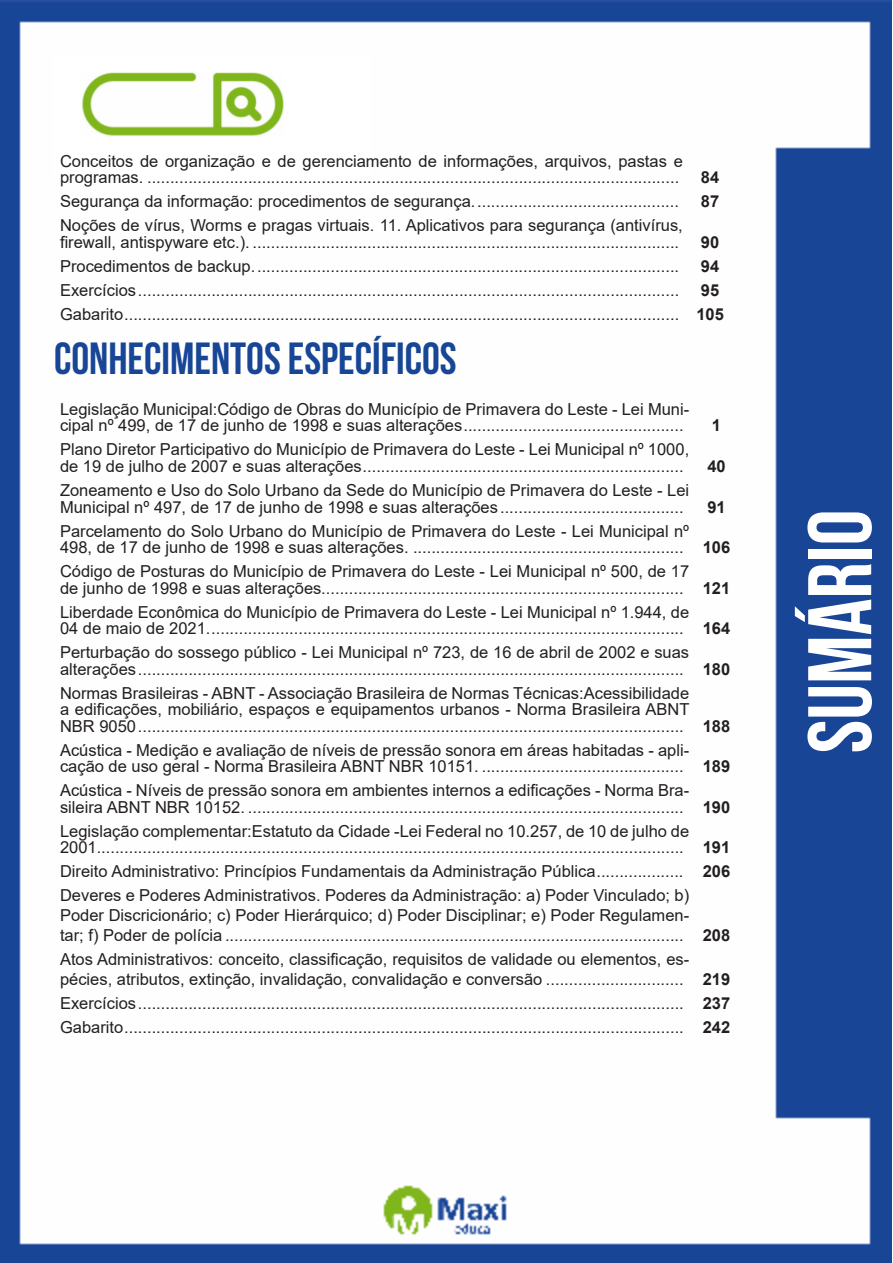
<style>
.page{position:relative;width:893px;height:1263px;background:#fff}
.page>*{position:absolute;margin:0;border:0;box-sizing:border-box;transform-origin:0 0}
.t1{font:700 90px "Bebas Neue";color:#fff}
.t2{font:700 45px "Bebas Neue";color:#184696}
.ALTERNATIVAS{font:16.5px/16.5px "Arial";color:#231f20}
.INDICE{font:700 16.5px "Arial";color:#231f20}
</style>
<div class="page">
<img style="left:0;top:0;width:892px;height:1263px">
<div style="left:53px;top:55px;width:317px;height:121px;background:#fff"></div>
<img style="left:82px;top:72px;width:201px;height:64px">
<p class="ALTERNATIVAS" style="left:60px;top:153px;width:624px">Conceitos de organização e de gerenciamento de informações, arquivos, pastas e programas. ....................................................................................................................</p>
<p class="INDICE" style="left:701px;top:166px;width:20px">84</p>
<p class="ALTERNATIVAS" style="left:60px;top:193px;width:620px">Segurança da informação: procedimentos de segurança.............................................</p>
<p class="INDICE" style="left:701px;top:190px;width:20px">87</p>
<p class="ALTERNATIVAS" style="left:60px;top:217px;width:624px">Noções de vírus, Worms e pragas virtuais. 11. Aplicativos para segurança (antivírus, firewall, antispyware etc.). .............................................................................................</p>
<p class="INDICE" style="left:701px;top:230px;width:20px">90</p>
<p class="ALTERNATIVAS" style="left:60px;top:258px;width:621px">Procedimentos de backup.............................................................................................</p>
<p class="INDICE" style="left:701px;top:254px;width:20px">94</p>
<p class="ALTERNATIVAS" style="left:60px;top:282px;width:621px">Exercícios......................................................................................................................</p>
<p class="INDICE" style="left:701px;top:278px;width:20px">95</p>
<p class="ALTERNATIVAS" style="left:60px;top:306px;width:621px">Gabarito.........................................................................................................................</p>
<p class="INDICE" style="left:696px;top:302px;width:29px">105</p>
<p class="t2" style="left:54px;top:334px;width:404px">CONHECIMENTOS ESPECÍFICOS</p>
<p class="ALTERNATIVAS" style="left:60px;top:401px;width:631px">Legislação Municipal:Código de Obras do Município de Primavera do Leste - Lei Muni&shy;cipal nº 499, de 17 de junho de 1998 e suas alterações................................................</p>
<p class="INDICE" style="left:712px;top:414px;width:11px">1</p>
<p class="ALTERNATIVAS" style="left:60px;top:441px;width:631px">Plano Diretor Participativo do Município de Primavera do Leste - Lei Municipal nº 1000, de 19 de julho de 2007 e suas alterações......................................................................</p>
<p class="ALTERNATIVAS" style="left:60px;top:482px;width:631px">Zoneamento e Uso do Solo Urbano da Sede do Município de Primavera do Leste - Lei<br>Municipal nº 497, de 17 de junho de 1998 e suas alterações........................................</p>
<p class="ALTERNATIVAS" style="left:60px;top:522px;width:631px">Parcelamento do Solo Urbano do Município de Primavera do Leste - Lei Municipal nº<br>498, de 17 de junho de 1998 e suas alterações. ...........................................................</p>
<p class="ALTERNATIVAS" style="left:60px;top:563px;width:631px">Código de Posturas do Município de Primavera do Leste - Lei Municipal nº 500, de 17 de junho de 1998 e suas alterações...............................................................................</p>
<p class="ALTERNATIVAS" style="left:60px;top:603px;width:631px">Liberdade Econômica do Município de Primavera do Leste - Lei Municipal nº 1.944, de<br>04 de maio de 2021........................................................................................................</p>
<p class="ALTERNATIVAS" style="left:60px;top:644px;width:631px">Perturbação do sossego público - Lei Municipal nº 723, de 16 de abril de 2002 e suas alterações.......................................................................................................................</p>
<p class="ALTERNATIVAS" style="left:60px;top:684px;width:631px;text-align:justify">Normas Brasileiras - ABNT - Associação Brasileira de Normas Técnicas:Acessibilidade a edificações, mobiliário, espaços e equipamentos urbanos - Norma Brasileira ABNT NBR 9050.......................................................................................................................</p>
<p class="ALTERNATIVAS" style="left:60px;top:741px;width:631px">Acústica - Medição e avaliação de níveis de pressão sonora em áreas habitadas - apli&shy;cação de uso geral - Norma Brasileira ABNT NBR 10151. ............................................</p>
<p class="ALTERNATIVAS" style="left:60px;top:782px;width:631px">Acústica - Níveis de pressão sonora em ambientes internos a edificações - Norma Bra&shy;sileira ABNT NBR 10152. ...............................................................................................</p>
<p class="ALTERNATIVAS" style="left:60px;top:822px;width:631px">Legislação complementar:Estatuto da Cidade -Lei Federal no 10.257, de 10 de julho de<br>2001................................................................................................................................</p>
<p class="INDICE" style="left:707px;top:455px;width:20px">40</p>
<p class="INDICE" style="left:707px;top:495px;width:20px">91</p>
<p class="INDICE" style="left:703px;top:536px;width:29px">106</p>
<p class="INDICE" style="left:703px;top:576px;width:29px">121</p>
<p class="INDICE" style="left:703px;top:617px;width:29px">164</p>
<p class="INDICE" style="left:703px;top:657px;width:29px">180</p>
<p class="INDICE" style="left:703px;top:714px;width:29px">188</p>
<p class="INDICE" style="left:703px;top:755px;width:29px">189</p>
<p class="INDICE" style="left:703px;top:795px;width:29px">190</p>
<p class="INDICE" style="left:703px;top:836px;width:29px">191</p>
<p class="ALTERNATIVAS" style="left:60px;top:863px;width:625px">Direito Administrativo: Princípios Fundamentais da Administração Pública...................</p>
<p class="INDICE" style="left:703px;top:860px;width:29px">206</p>
<p class="ALTERNATIVAS" style="left:60px;top:885px;width:631px;line-height:19.8px;text-align:justify">Deveres e Poderes Administrativos. Poderes da Administração: a) Poder Vinculado; b)<br>Poder Discricionário; c) Poder Hierárquico; d) Poder Disciplinar; e) Poder Regulamen&shy;tar; f) Poder de polícia ....................................................................................................</p>
<p class="INDICE" style="left:703px;top:923px;width:29px">208</p>
<p class="ALTERNATIVAS" style="left:60px;top:949px;width:631px;line-height:19.8px">Atos Administrativos: conceito, classificação, requisitos de validade ou elementos, es&shy;pécies, atributos, extinção, invalidação, convalidação e conversão ..............................</p>
<p class="INDICE" style="left:703px;top:967px;width:29px">219</p>
<p class="ALTERNATIVAS" style="left:60px;top:994px;width:625px">Exercícios.......................................................................................................................</p>
<p class="INDICE" style="left:703px;top:991px;width:29px">237</p>
<p class="ALTERNATIVAS" style="left:60px;top:1018px;width:625px">Gabarito..........................................................................................................................</p>
<p class="INDICE" style="left:703px;top:1015px;width:29px">242</p>
<h1 class="t1" style="left:791px;top:753px;width:245px;rotate:-90deg">SUMÁRIO</h1>
</div>
